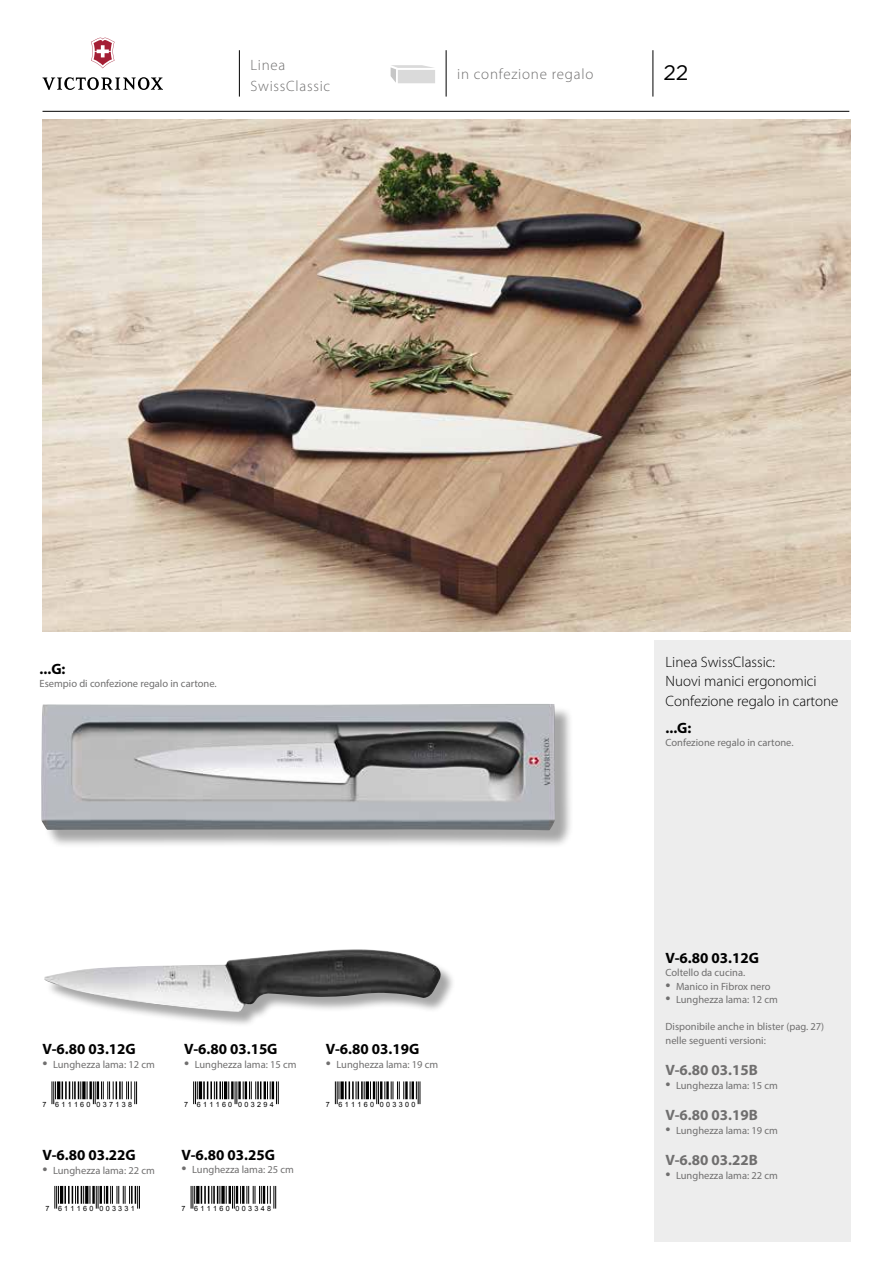
<style>
.page{position:relative;width:893px;height:1263px;background:#fff}
.page>*{position:absolute;margin:0;border:0;box-sizing:border-box;transform-origin:0 0}
.t1{font:21px "Gotham";color:#000}
.t2{font:700 15px "Myriad Pro";color:#000}
.t3{font:300 15px/19.5px "Myriad Pro";color:#000}
.t4{font:700 15px "Myriad Pro";color:#706f6f}
.t5{font:300 15px/21px "Myriad Pro";letter-spacing:.05em;color:#706f6f}
.t6{font:10.5px/13.5px "Myriad Pro";color:#706f6f}
.t7{font:7.2px "Arial";letter-spacing:.32em;color:#000}
.s1{font-size:18px}
</style>
<div class="page">
<hr style="left:43px;top:111px;width:806px;height:1px;background:#000">
<hr style="left:653px;top:50px;width:1px;height:47px;background:#000">
<svg style="left:43px;top:77px;width:120px;height:13px"></svg>
<svg style="left:91px;top:38px;width:23px;height:30px"></svg>
<div style="left:654px;top:640px;width:196px;height:602px;background:#ededed"></div>
<svg style="left:391px;top:65px;width:44px;height:18px"></svg>
<div style="left:46px;top:951px;width:410px;height:76px;background:#000;opacity:.35"></div>
<img style="left:45px;top:949px;width:396px;height:63px">
<img style="left:43px;top:120px;width:807px;height:511px">
<hr style="left:239px;top:50px;width:1px;height:47px;background:#000">
<hr style="left:446px;top:50px;width:1px;height:47px;background:#000">
<div style="left:44px;top:706px;width:530px;height:143px;background:#000;opacity:.35"></div>
<img style="left:41px;top:704px;width:514px;height:126px">
<svg style="left:193px;top:1081px;width:36px;height:23px"></svg>
<hr style="left:231px;top:1081px;width:3px;height:18px;background:#000">
<svg style="left:235px;top:1081px;width:44px;height:23px"></svg>
<svg style="left:335px;top:1081px;width:69px;height:23px"></svg>
<hr style="left:405px;top:1081px;width:3px;height:18px;background:#000">
<svg style="left:410px;top:1081px;width:11px;height:23px"></svg>
<svg style="left:55px;top:1186px;width:29px;height:22px"></svg>
<hr style="left:85px;top:1186px;width:3px;height:18px;background:#000">
<svg style="left:90px;top:1186px;width:50px;height:22px"></svg>
<svg style="left:191px;top:1186px;width:4px;height:22px"></svg>
<hr style="left:196px;top:1186px;width:3px;height:18px;background:#000">
<svg style="left:201px;top:1186px;width:75px;height:22px"></svg>
<svg style="left:52px;top:1081px;width:4px;height:23px"></svg>
<hr style="left:57px;top:1081px;width:3px;height:18px;background:#000">
<svg style="left:62px;top:1081px;width:19px;height:18px"></svg>
<svg style="left:82px;top:1081px;width:4px;height:18px"></svg>
<svg style="left:87px;top:1081px;width:50px;height:23px"></svg>
<h2 class="t5" style="left:250px;top:54px;width:81px">Linea<br>SwissClassic</h2>
<h2 class="t5" style="left:457px;top:64px;width:138px">in confezione regalo</h2>
<h1 class="t1" style="left:663px;top:59px;width:27px">22</h1>
<h2 class="t2" style="left:40px;top:659px;width:27px">...G:</h2>
<p class="t6" style="left:40px;top:677px;width:179px">Esempio di confezione regalo in cartone.</p>
<h2 class="t2" style="left:43px;top:1039px;width:95px">V-6.80 03.12G</h2>
<p class="t6" style="left:43px;top:1057px;width:114px"><span class="s1">•</span> Lunghezza lama: 12 cm</p>
<h2 class="t2" style="left:184px;top:1039px;width:95px">V-6.80 03.15G</h2>
<p class="t6" style="left:184px;top:1057px;width:114px"><span class="s1">•</span> Lunghezza lama: 15 cm</p>
<h2 class="t2" style="left:326px;top:1039px;width:95px">V-6.80 03.19G</h2>
<p class="t6" style="left:326px;top:1057px;width:114px"><span class="s1">•</span> Lunghezza lama: 19 cm</p>
<p class="t7" style="left:43px;top:1099px;width:91px">7 611160 037138</p>
<h2 class="t2" style="left:43px;top:1145px;width:95px">V-6.80 03.22G</h2>
<p class="t6" style="left:43px;top:1163px;width:114px"><span class="s1">•</span> Lunghezza lama: 22 cm</p>
<p class="t7" style="left:184px;top:1099px;width:91px">7 611160 003294</p>
<p class="t7" style="left:326px;top:1099px;width:91px">7 611160 003300</p>
<h2 class="t2" style="left:182px;top:1145px;width:95px">V-6.80 03.25G</h2>
<p class="t6" style="left:182px;top:1163px;width:114px"><span class="s1">•</span> Lunghezza lama: 25 cm</p>
<p class="t7" style="left:45px;top:1204px;width:91px">7 611160 003331</p>
<p class="t7" style="left:182px;top:1204px;width:91px">7 611160 003348</p>
<h2 class="t3" style="left:666px;top:652px;width:174px">Linea SwissClassic:<br>Nuovi manici ergonomici<br>Confezione regalo in cartone</h2>
<h2 class="t2" style="left:666px;top:718px;width:27px">...G:</h2>
<p class="t6" style="left:666px;top:736px;width:130px">Confezione regalo in cartone.</p>
<h2 class="t2" style="left:666px;top:948px;width:95px">V-6.80 03.12G</h2>
<p class="t6" style="left:666px;top:966px;width:81px">Coltello da cucina.</p>
<p class="t6" style="left:666px;top:979px;width:106px"><span class="s1">•</span> Manico in Fibrox nero</p>
<p class="t6" style="left:666px;top:993px;width:114px"><span class="s1">•</span> Lunghezza lama: 12 cm</p>
<p class="t6" style="left:666px;top:1020px;width:160px">Disponibile anche in blister (pag. 27) nelle seguenti versioni:</p>
<h2 class="t4" style="left:666px;top:1060px;width:94px">V-6.80 03.15B</h2>
<p class="t6" style="left:666px;top:1078px;width:114px"><span class="s1">•</span> Lunghezza lama: 15 cm</p>
<h2 class="t4" style="left:666px;top:1105px;width:94px">V-6.80 03.19B</h2>
<p class="t6" style="left:666px;top:1123px;width:114px"><span class="s1">•</span> Lunghezza lama: 19 cm</p>
<h2 class="t4" style="left:666px;top:1150px;width:94px">V-6.80 03.22B</h2>
<p class="t6" style="left:666px;top:1168px;width:114px"><span class="s1">•</span> Lunghezza lama: 22 cm</p>
</div>
